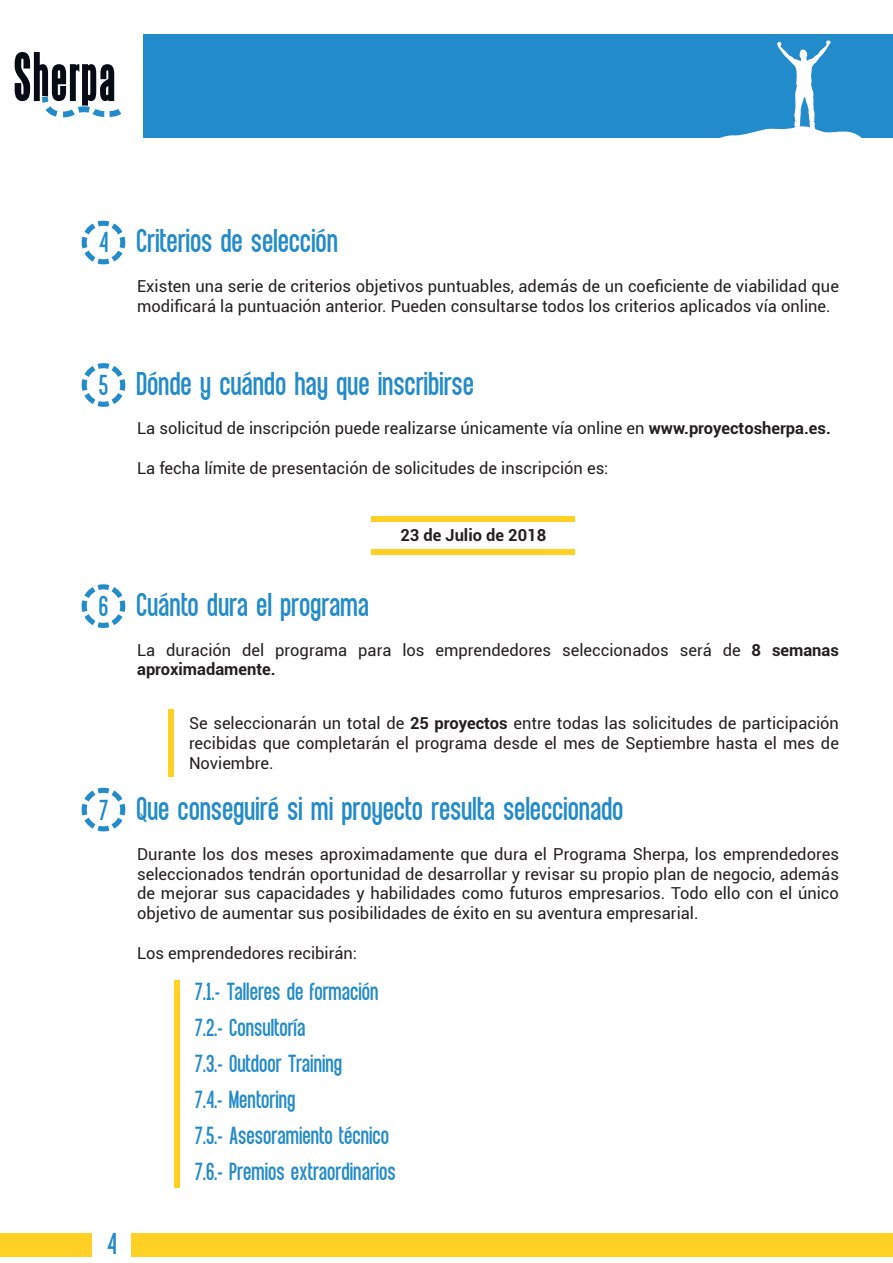
<style>
.page{position:relative;width:893px;height:1263px;background:#fff}
.page>*{position:absolute;margin:0;border:0;box-sizing:border-box;transform-origin:0 0}
.t1{font:36px "Equal Sans Demo";color:#228bcb}
.t2{font:33px "Equal Sans Demo";color:#228bcb}
.t3{font:31.5px "Equal Sans Demo";color:#228bcb}
.t4{font:27px/36px "Equal Sans Demo";color:#228bcb}
.t5{font:16.5px/19.8px "Roboto";color:#231f20}
.t6{font:700 16.5px "Roboto";color:#231f20}
.s1{font-weight:700}
</style>
<div class="page">
<div style="left:143px;top:35px;width:750px;height:103px;background:#228bcb"></div>
<div style="left:132px;top:1233px;width:761px;height:24px;background:#ffd124"></div>
<div style="left:0;top:1233px;width:92px;height:24px;background:#ffd124"></div>
<svg style="left:720px;top:40px;width:142px;height:98px"></svg>
<svg style="left:15px;top:52px;width:106px;height:65px"></svg>
<svg style="left:81px;top:220px;width:45px;height:45px"></svg>
<svg style="left:81px;top:363px;width:45px;height:44px"></svg>
<svg style="left:81px;top:584px;width:45px;height:44px"></svg>
<svg style="left:81px;top:787px;width:45px;height:45px"></svg>
<div style="left:371px;top:549px;width:204px;height:5px;background:#ffd124"></div>
<div style="left:371px;top:517px;width:204px;height:5px;background:#ffd124"></div>
<div style="left:174px;top:980px;width:5px;height:207px;background:#ffd124"></div>
<div style="left:169px;top:709px;width:5px;height:68px;background:#ffd124"></div>
<h3 class="t3" style="left:100px;top:226px;width:11px">4</h3>
<h1 class="t1" style="left:137px;top:222px;width:203px">Criterios de selección</h1>
<p class="t5" style="left:137px;top:276px;width:703px">Existen una serie de criterios objetivos puntuables, además de un coeficiente de viabilidad que modificará la puntuación anterior. Pueden consultarse todos los criterios aplicados vía online.</p>
<h3 class="t3" style="left:100px;top:369px;width:11px">5</h3>
<h1 class="t1" style="left:137px;top:365px;width:339px">Dónde y cuándo hay que inscribirse</h1>
<p class="t5" style="left:137px;top:418px;width:695px">La solicitud de inscripción puede realizarse únicamente vía online en <span class="s1">www.proyectosherpa.es.</span></p>
<p class="t5" style="left:137px;top:457px;width:473px">La fecha límite de presentación de solicitudes de inscripción es:</p>
<p class="t6" style="left:400px;top:523px;width:147px">23 de Julio de 2018</p>
<h3 class="t3" style="left:100px;top:590px;width:11px">6</h3>
<h1 class="t1" style="left:137px;top:586px;width:234px">Cuánto dura el programa</h1>
<p class="t5" style="left:137px;top:639px;width:703px">La duración del programa para los emprendedores seleccionados será de <span class="s1">8 semanas aproximadamente.</span></p>
<p class="t5" style="left:189px;top:712px;width:651px;text-align:justify">Se seleccionarán un total de <span class="s1">25 proyectos</span> entre todas las solicitudes de participación recibidas que completarán el programa desde el mes de Septiembre hasta el mes de Noviembre.</p>
<h3 class="t3" style="left:100px;top:794px;width:11px">7</h3>
<h1 class="t1" style="left:137px;top:790px;width:489px">Que conseguiré si mi proyecto resulta seleccionado</h1>
<p class="t5" style="left:137px;top:843px;width:703px;text-align:justify">Durante los dos meses aproximadamente que dura el Programa Sherpa, los emprendedores seleccionados tendrán oportunidad de desarrollar y revisar su propio plan de negocio, además de mejorar sus capacidades y habilidades como futuros empresarios. Todo ello con el único objetivo de aumentar sus posibilidades de éxito en su aventura empresarial.</p>
<p class="t5" style="left:137px;top:942px;width:221px">Los emprendedores recibirán:</p>
<h3 class="t4" style="left:196px;top:974px;width:202px">7.1.- Talleres de formación<br>7.2.- Consultoría<br>7.3.- Outdoor Training<br>7.4.- Mentoring<br>7.5.- Asesoramiento técnico<br>7.6.- Premios extraordinarios</h3>
<h2 class="t2" style="left:108px;top:1227px;width:11px">4</h2>
</div>
